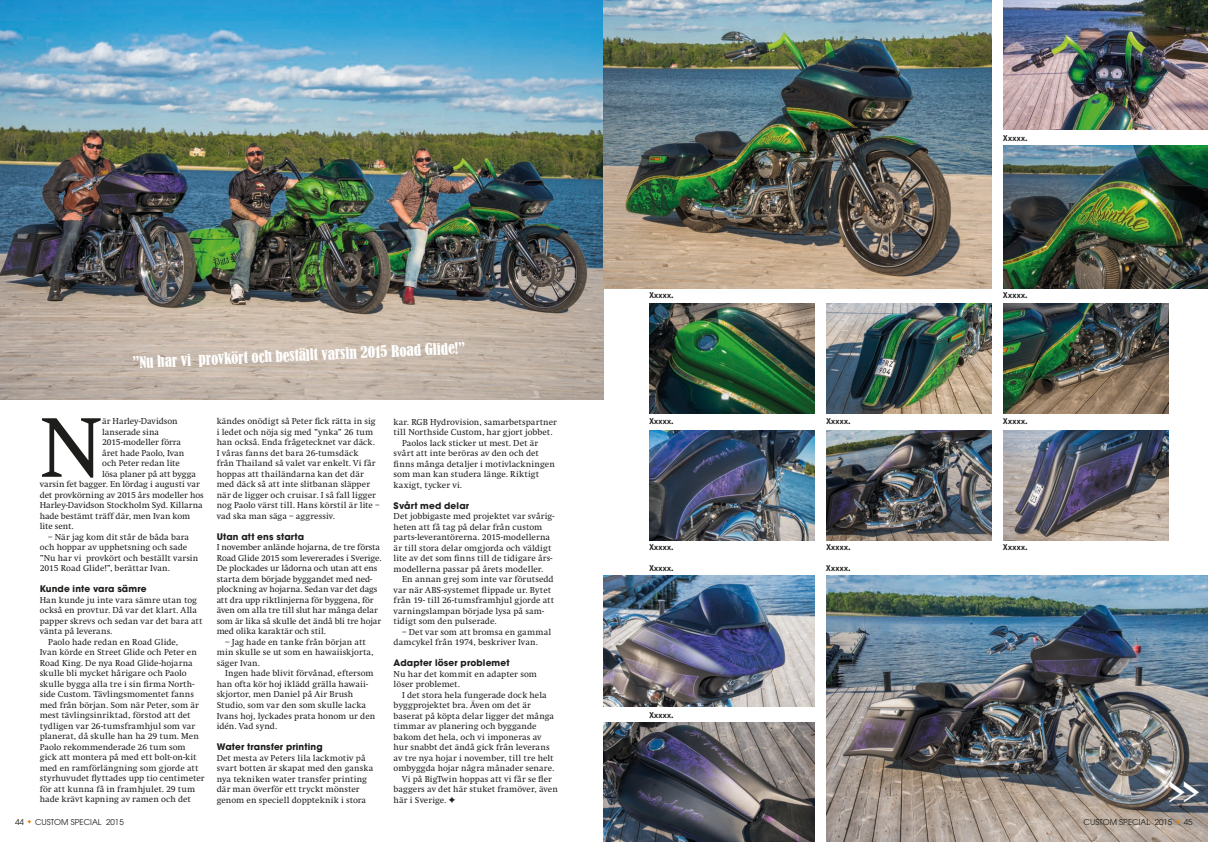
<style>
.page{position:relative;width:1208px;height:842px;background:#fff}
.page>*{position:absolute;margin:0;border:0;box-sizing:border-box;transform-origin:0 0}
.t1{font:87.7px "Swift";color:#1d1d1b}
.t2{font:37.8px "Algerian";color:#fff;scale:.95 1}
.t3{font:condensed 15px "Bernard";color:#fff}
.t4{font:9px/10.5px "Swift";color:#1d1d1b}
.t5{font:700 9px "Avant Garde LT";letter-spacing:.02em;color:#1d1d1b}
.t6{font:9px "Swift";letter-spacing:.02em;color:#1d1d1b}
.t7{font:9px "Swift";letter-spacing:.025em;color:#1d1d1b}
.t8{font:700 8.5px "Officina San ITC";letter-spacing:.04em;color:#1d1d1b}
.t9{font:8px "Avant Garde LT";color:#1d1d1b}
</style>
<div class="page">
<svg style="left:27px;top:819px;width:5px;height:5px"></svg>
<img style="left:0;top:0;width:604px;height:400px">
<img style="left:604px;top:0;width:387px;height:288px">
<img style="left:1003px;top:304px;width:165px;height:110px">
<img style="left:826px;top:304px;width:165px;height:110px">
<img style="left:1003px;top:0;width:205px;height:130px">
<img style="left:1003px;top:146px;width:205px;height:142px">
<img style="left:649px;top:304px;width:165px;height:110px">
<img style="left:826px;top:576px;width:382px;height:266px">
<img style="left:604px;top:722px;width:210px;height:120px">
<img style="left:604px;top:576px;width:210px;height:130px">
<img style="left:1003px;top:430px;width:165px;height:110px">
<img style="left:649px;top:430px;width:165px;height:110px">
<img style="left:826px;top:430px;width:165px;height:110px">
<svg style="left:1175px;top:819px;width:5px;height:5px"></svg>
<h3 class="t3" style="left:132px;top:355px;width:335px;rotate:-3deg">”Nu har vi provkört och beställt varsin 2015 Road Glide!”</h3>
<h1 class="t1" style="left:40px;top:401px;width:64px">N</h1>
<p class="t4" style="left:102px;top:416px;width:77px">är Harley-Davidson</p>
<p class="t4" style="left:102px;top:427px;width:58px">lanserade sina</p>
<p class="t4" style="left:102px;top:437px;width:80px">2015-modeller förra</p>
<p class="t4" style="left:102px;top:448px;width:84px">året hade Paolo, Ivan</p>
<p class="t4" style="left:102px;top:458px;width:79px">och Peter redan lite</p>
<p class="t4" style="left:102px;top:469px;width:95px">lösa planer på att bygga</p>
<p class="t4" style="left:40px;top:479px;width:162px">varsin fet bagger. En lördag i augusti var</p>
<p class="t4" style="left:40px;top:490px;width:166px">det provkörning av 2015 års modeller hos</p>
<p class="t4" style="left:40px;top:500px;width:165px">Harley-Davidson Stockholm Syd. Killarna</p>
<p class="t4" style="left:40px;top:511px;width:152px">hade bestämt träff där, men Ivan kom</p>
<p class="t4" style="left:40px;top:521px;width:35px">lite sent.</p>
<p class="t4" style="left:40px;top:532px;width:160px;text-indent:9px">– När jag kom dit står de båda bara och hoppar av upphetsning och sade ”Nu har vi provkört och beställt varsin 2015 Road Glide!”, berättar Ivan.</p>
<p class="t5" style="left:40px;top:583px;width:108px">Kunde inte vara sämre</p>
<p class="t4" style="left:40px;top:595px;width:159px">Han kunde ju inte vara sämre utan tog</p>
<p class="t4" style="left:40px;top:605px;width:159px">också en provtur. Då var det klart. Alla</p>
<p class="t4" style="left:40px;top:616px;width:164px">papper skrevs och sedan var det bara att</p>
<p class="t4" style="left:40px;top:626px;width:74px">vänta på leverans.</p>
<p class="t4" style="left:48px;top:637px;width:131px">Paolo hade redan en Road Glide,</p>
<p class="t4" style="left:40px;top:647px;width:159px">Ivan körde en Street Glide och Peter en</p>
<p class="t4" style="left:40px;top:658px;width:155px">Road King. De nya Road Glide-hojarna</p>
<p class="t4" style="left:40px;top:668px;width:149px">skulle bli mycket hårigare och Paolo</p>
<p class="t4" style="left:40px;top:679px;width:156px">skulle bygga alla tre i sin firma North-</p>
<p class="t4" style="left:40px;top:689px;width:156px">side Custom. Tävlingsmomentet fanns</p>
<p class="t4" style="left:40px;top:700px;width:161px">med från början. Som när Peter, som är</p>
<p class="t4" style="left:40px;top:710px;width:152px">mest tävlingsinriktad, förstod att det</p>
<p class="t4" style="left:40px;top:721px;width:157px">tydligen var 26-tumsframhjul som var</p>
<p class="t4" style="left:40px;top:731px;width:161px">planerat, då skulle han ha 29 tum. Men</p>
<p class="t4" style="left:40px;top:742px;width:148px">Paolo rekommenderade 26 tum som</p>
<p class="t4" style="left:40px;top:752px;width:158px">gick att montera på med ett bolt-on-kit</p>
<p class="t4" style="left:40px;top:763px;width:160px">med en ramförlängning som gjorde att</p>
<p class="t4" style="left:40px;top:773px;width:166px">styrhuvudet flyttades upp tio centimeter</p>
<p class="t6" style="left:40px;top:784px;width:157px">för att kunna få in framhjulet. 29 tum</p>
<p class="t4" style="left:40px;top:794px;width:153px">hade krävt kapning av ramen och det</p>
<p class="t9" style="left:15px;top:817px;width:10px">44</p>
<p class="t9" style="left:35px;top:817px;width:90px">CUSTOM SPECIAL 2015</p>
<p class="t4" style="left:217px;top:416px;width:165px">kändes onödigt så Peter fick rätta in sig i ledet och nöja sig med ”ynka” 26 tum han också. Enda frågetecknet var däck.<br>I våras fanns det bara 26-tumsdäck<br>från Thailand så valet var enkelt. Vi får hoppas att thailändarna kan det där med däck så att inte slitbanan släpper när de ligger och cruisar. I så fall ligger nog Paolo värst till. Hans körstil är lite – vad ska man säga – aggressiv.</p>
<p class="t5" style="left:217px;top:531px;width:89px">Utan att ens starta</p>
<p class="t4" style="left:217px;top:542px;width:166px">I november anlände hojarna, de tre första Road Glide 2015 som levererades i Sverige.<br>De plockades ur lådorna och utan att ens starta dem började byggandet med ned&shy;plockning av hojarna. Sedan var det dags att dra upp riktlinjerna för byggena, för även om alla tre till slut har många delar som är lika så skulle det ändå bli tre hojar med olika karaktär och stil.</p>
<p class="t4" style="left:217px;top:637px;width:158px;text-indent:9px">– Jag hade en tanke från början att min skulle se ut som en hawaiiskjorta, säger Ivan.</p>
<p class="t4" style="left:217px;top:668px;width:160px;text-indent:9px">Ingen hade blivit förvånad, eftersom han ofta kör hoj iklädd grälla hawaii&shy;skjortor, men Daniel på Air Brush<br>Studio, som var den som skulle lacka<br>Ivans hoj, lyckades prata honom ur den idén. Vad synd.</p>
<p class="t5" style="left:217px;top:741px;width:107px">Water transfer printing</p>
<p class="t4" style="left:217px;top:752px;width:158px">Det mesta av Peters lila lackmotiv på svart botten är skapat med den ganska nya tekniken water transfer printing där man överför ett tryckt mönster genom en speciell doppteknik i stora</p>
<p class="t4" style="left:394px;top:416px;width:165px">kar. RGB Hydrovision, samarbetspartner</p>
<p class="t4" style="left:394px;top:427px;width:160px">till Northside Custom, har gjort jobbet.</p>
<p class="t4" style="left:402px;top:437px;width:137px">Paolos lack sticker ut mest. Det är</p>
<p class="t4" style="left:394px;top:448px;width:147px">svårt att inte beröras av den och det</p>
<p class="t4" style="left:394px;top:458px;width:163px">finns många detaljer i motivlackningen</p>
<p class="t4" style="left:394px;top:469px;width:147px">som man kan studera länge. Riktigt</p>
<p class="t7" style="left:394px;top:480px;width:70px">kaxigt, tycker vi.</p>
<p class="t5" style="left:394px;top:499px;width:77px">Svårt med delar</p>
<p class="t4" style="left:394px;top:511px;width:162px">Det jobbigaste med projektet var svårig&shy;heten att få tag på delar från custom parts-leverantörerna. 2015-modellerna är till stora delar omgjorda och väldigt lite av det som finns till de tidigare års&shy;modellerna passar på årets modeller.</p>
<p class="t4" style="left:394px;top:574px;width:162px;text-indent:9px">En annan grej som inte var förutsedd var när ABS-systemet flippade ur. Bytet från 19- till 26-tumsframhjul gjorde att varningslampan började lysa på sam&shy;tidigt som den pulserade.</p>
<p class="t4" style="left:394px;top:626px;width:159px;text-indent:9px">– Det var som att bromsa en gammal damcykel från 1974, beskriver Ivan.</p>
<p class="t5" style="left:394px;top:657px;width:117px">Adapter löser problemet</p>
<p class="t4" style="left:394px;top:668px;width:145px">Nu har det kommit en adapter som löser problemet.</p>
<p class="t4" style="left:402px;top:689px;width:146px">I det stora hela fungerade dock hela</p>
<p class="t4" style="left:394px;top:700px;width:139px">byggprojektet bra. Även om det är</p>
<p class="t4" style="left:394px;top:711px;width:162px">baserat på köpta delar ligger det många</p>
<p class="t4" style="left:394px;top:721px;width:144px">timmar av planering och byggande</p>
<p class="t4" style="left:394px;top:732px;width:149px">bakom det hela, och vi imponeras av</p>
<p class="t4" style="left:394px;top:742px;width:157px">hur snabbt det ändå gick från leverans</p>
<p class="t4" style="left:394px;top:753px;width:161px">av tre nya hojar i november, till tre helt</p>
<p class="t4" style="left:394px;top:763px;width:162px">ombyggda hojar några månader senare.</p>
<p class="t4" style="left:402px;top:774px;width:151px">Vi på BigTwin hoppas att vi får se fler</p>
<p class="t4" style="left:394px;top:784px;width:166px">baggers av det här stuket framöver, även</p>
<p class="t4" style="left:394px;top:795px;width:54px">här i Sverige.</p>
<p class="t8" style="left:1003px;top:133px;width:26px">Xxxxx.</p>
<p class="t8" style="left:649px;top:290px;width:26px">Xxxxx.</p>
<p class="t8" style="left:1003px;top:290px;width:26px">Xxxxx.</p>
<p class="t8" style="left:649px;top:416px;width:26px">Xxxxx.</p>
<p class="t8" style="left:826px;top:416px;width:26px">Xxxxx.</p>
<p class="t8" style="left:1003px;top:416px;width:26px">Xxxxx.</p>
<p class="t8" style="left:649px;top:542px;width:26px">Xxxxx.</p>
<p class="t8" style="left:826px;top:542px;width:26px">Xxxxx.</p>
<p class="t8" style="left:1003px;top:542px;width:26px">Xxxxx.</p>
<p class="t8" style="left:649px;top:563px;width:26px">Xxxxx.</p>
<p class="t8" style="left:826px;top:563px;width:26px">Xxxxx.</p>
<p class="t8" style="left:649px;top:710px;width:26px">Xxxxx.</p>
<h2 class="t2" style="left:1168px;top:771px;width:35px">&gt;&gt;</h2>
<p class="t9" style="left:1083px;top:817px;width:90px">CUSTOM SPECIAL 2015</p>
<p class="t9" style="left:1183px;top:817px;width:10px">45</p>
</div>
